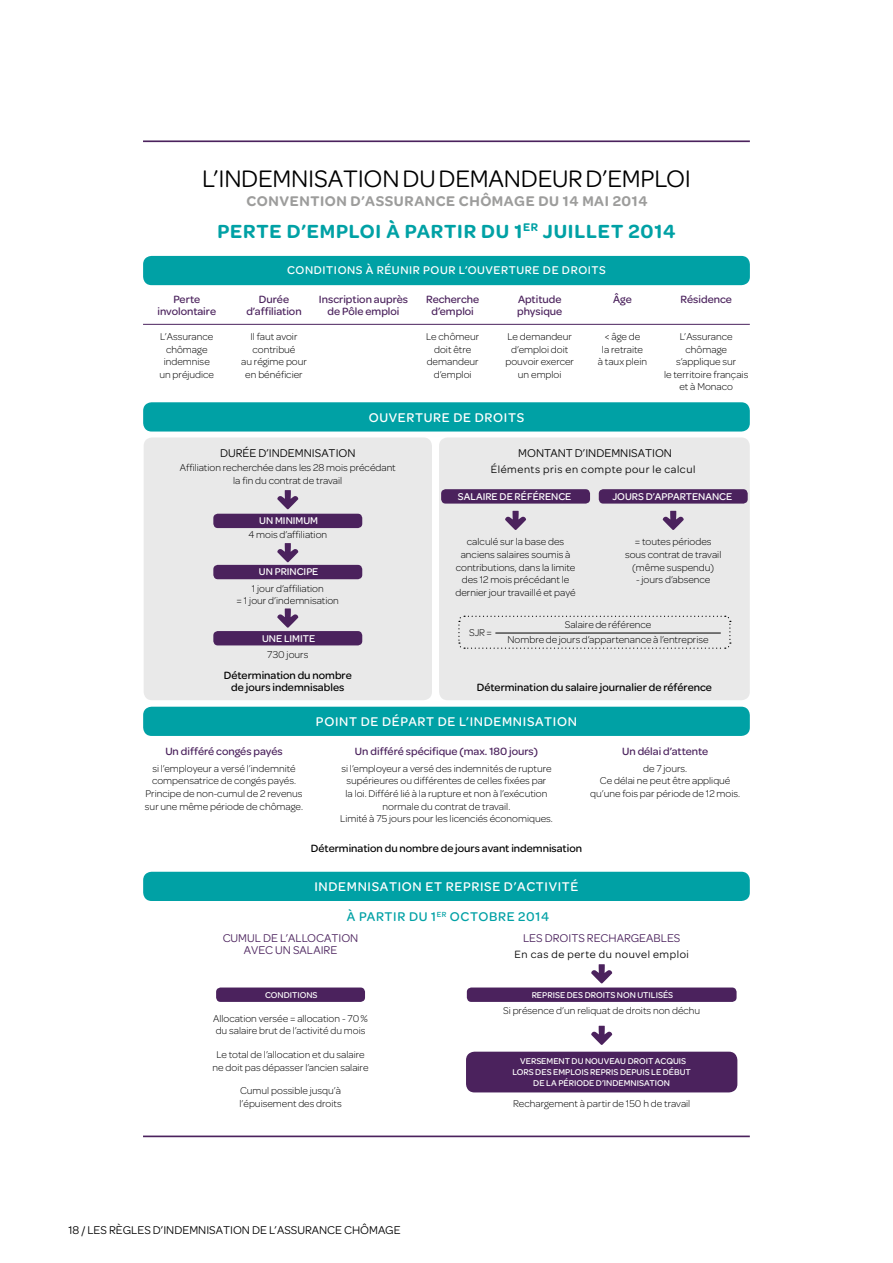
<style>
.page{position:relative;width:893px;height:1263px;background:#fff}
.page>*{position:absolute;margin:0;border:0;box-sizing:border-box;transform-origin:0 0}
.t1{font:25.5px "Omnes";letter-spacing:-.01em;color:#000}
.t2{font:600 20.25px "Omnes";letter-spacing:.04em;color:#00a1a5}
.t3{font:600 15px "Omnes";letter-spacing:.04em;color:#9d9d9c}
.t4{font:500 13.5px "Omnes";letter-spacing:.05em;color:#fff}
.t5{font:500 13.5px "Omnes";letter-spacing:.05em;color:#00a1a5}
.t6{font:12px "Omnes";color:#000}
.t7{font:12px/12px "Omnes";color:#4b225d;text-align:center}
.t8{font:500 12px "Omnes";letter-spacing:.05em;color:#fff}
.t9{font:500 11.25px/12px "Omnes";color:#4b225d;text-align:center}
.t10{font:500 11.25px/12px "Omnes";color:#000;text-align:center}
.t11{font:11.25px "Omnes";letter-spacing:.05em;color:#000}
.t12{font:300 10.5px/12.6px "Omnes";color:#000;text-align:center}
.t13{font:500 10.5px "Omnes";color:#fff}
.t14{font:500 9px/10.8px "Omnes";color:#fff;text-align:center}
</style>
<div class="page">
<div style="left:439px;top:437px;width:311px;height:263px;background:#e9e9e9;border-radius:9px"></div>
<div style="left:144px;top:437px;width:288px;height:263px;background:#e9e9e9;border-radius:9px"></div>
<div style="left:599px;top:489px;width:149px;height:15px;background:#4b225d;border-radius:4px"></div>
<div style="left:441px;top:489px;width:149px;height:15px;background:#4b225d;border-radius:4px"></div>
<div style="left:213px;top:514px;width:149px;height:14px;background:#4b225d;border-radius:4px"></div>
<div style="left:213px;top:565px;width:149px;height:14px;background:#4b225d;border-radius:4px"></div>
<div style="left:213px;top:631px;width:149px;height:14px;background:#4b225d;border-radius:4px"></div>
<div style="left:143px;top:256px;width:607px;height:29px;background:#00a1a5;border-radius:9px"></div>
<div style="left:143px;top:872px;width:607px;height:29px;background:#00a1a5;border-radius:9px"></div>
<div style="left:143px;top:707px;width:607px;height:29px;background:#00a1a5;border-radius:9px"></div>
<div style="left:143px;top:402px;width:607px;height:29px;background:#00a1a5;border-radius:9px"></div>
<div style="left:216px;top:987px;width:149px;height:15px;background:#4b225d;border-radius:4px"></div>
<svg style="left:458px;top:615px;width:273px;height:34px"></svg>
<hr style="left:495px;top:633px;width:226px;height:1px;background:#000">
<hr style="left:143px;top:324px;width:607px;height:1px;background:#4b225d">
<hr style="left:143px;top:1135px;width:607px;height:2px;background:#4b225d">
<hr style="left:143px;top:140px;width:607px;height:2px;background:#4b225d">
<svg style="left:277px;top:608px;width:21px;height:20px"></svg>
<svg style="left:277px;top:543px;width:21px;height:19px"></svg>
<svg style="left:277px;top:490px;width:21px;height:19px"></svg>
<svg style="left:505px;top:511px;width:21px;height:19px"></svg>
<svg style="left:663px;top:511px;width:21px;height:19px"></svg>
<div style="left:467px;top:987px;width:270px;height:15px;background:#4b225d;border-radius:4px"></div>
<div style="left:466px;top:1052px;width:271px;height:40px;background:#4b225d;border-radius:9px"></div>
<svg style="left:591px;top:964px;width:21px;height:19px"></svg>
<svg style="left:591px;top:1026px;width:21px;height:19px"></svg>
<h1 class="t1" style="left:202px;top:162px;width:490px">L’INDEMNISATION DU DEMANDEUR D’EMPLOI</h1>
<h3 class="t3" style="left:246px;top:191px;width:402px">CONVENTION D’ASSURANCE CHÔMAGE DU 14 MAI 2014</h3>
<h2 class="t2" style="left:217px;top:217px;width:460px">PERTE D’EMPLOI À PARTIR DU 1<sup>ER</sup> JUILLET 2014</h2>
<p class="t9" style="left:157px;top:293px;width:60px">Perte involontaire</p>
<p class="t12" style="left:159px;top:330px;width:56px">L’Assurance chômage indemnise un préjudice</p>
<p class="t8" style="left:287px;top:262px;width:320px">CONDITIONS À RÉUNIR POUR L’OUVERTURE DE DROITS</p>
<p class="t9" style="left:246px;top:293px;width:57px">Durée d’affiliation</p>
<p class="t12" style="left:241px;top:330px;width:67px">Il faut avoir contribué<br>au régime pour en bénéficier</p>
<p class="t9" style="left:319px;top:293px;width:91px">Inscription auprès de Pôle emploi</p>
<p class="t9" style="left:426px;top:293px;width:55px">Recherche d’emploi</p>
<p class="t12" style="left:426px;top:330px;width:54px">Le chômeur doit être demandeur d’emploi</p>
<p class="t9" style="left:517px;top:293px;width:47px;text-align:left">Aptitude physique</p>
<p class="t12" style="left:505px;top:330px;width:70px">Le demandeur d’emploi doit pouvoir exercer un emploi</p>
<p class="t4" style="left:369px;top:408px;width:157px">OUVERTURE DE DROITS</p>
<p class="t9" style="left:613px;top:293px;width:20px">Âge</p>
<p class="t12" style="left:598px;top:330px;width:51px">&lt; âge de<br>la retraite<br>à taux plein</p>
<p class="t9" style="left:681px;top:293px;width:53px">Résidence</p>
<p class="t12" style="left:664px;top:330px;width:86px">L’Assurance chômage s’applique sur<br>le territoire français et à Monaco</p>
<p class="t6" style="left:220px;top:445px;width:137px">DURÉE D’INDEMNISATION</p>
<p class="t6" style="left:518px;top:445px;width:155px">MONTANT D’INDEMNISATION</p>
<p class="t11" style="left:491px;top:462px;width:206px">Éléments pris en compte pour le calcul</p>
<p class="t12" style="left:180px;top:461px;width:217px">Affiliation recherchée dans les 28 mois précédant la fin du contrat de travail</p>
<p class="t13" style="left:259px;top:513px;width:60px">UN MINIMUM</p>
<p class="t12" style="left:248px;top:528px;width:80px">4 mois d’affiliation</p>
<p class="t13" style="left:259px;top:565px;width:61px">UN PRINCIPE</p>
<p class="t12" style="left:237px;top:582px;width:104px">1 jour d’affiliation<br>= 1 jour d’indemnisation</p>
<p class="t13" style="left:262px;top:631px;width:55px">UNE LIMITE</p>
<p class="t12" style="left:267px;top:648px;width:43px">730 jours</p>
<p class="t10" style="left:224px;top:669px;width:129px">Détermination du nombre de jours indemnisables</p>
<p class="t13" style="left:458px;top:489px;width:115px">SALAIRE DE RÉFÉRENCE</p>
<p class="t13" style="left:612px;top:489px;width:121px">JOURS D’APPARTENANCE</p>
<p class="t12" style="left:455px;top:535px;width:122px">calculé sur la base des anciens salaires soumis à contributions, dans la limite des 12 mois précédant le dernier jour travaillé et payé</p>
<p class="t12" style="left:625px;top:535px;width:98px">= toutes périodes sous contrat de travail (même suspendu)</p>
<p class="t12" style="left:636px;top:573px;width:76px">- jours d’absence</p>
<p class="t12" style="left:469px;top:626px;width:25px">SJR =</p>
<p class="t12" style="left:507px;top:617px;width:203px;line-height:15px">Salaire de référence<br>Nombre de jours d’appartenance à l’entreprise</p>
<p class="t10" style="left:477px;top:681px;width:237px">Détermination du salaire journalier de référence</p>
<p class="t9" style="left:165px;top:745px;width:119px">Un différé congés payés</p>
<p class="t12" style="left:145px;top:762px;width:160px">si l’employeur a versé l’indemnité compensatrice de congés payés.<br>Principe de non-cumul de 2 revenus sur une même période de chômage.</p>
<p class="t4" style="left:316px;top:712px;width:262px">POINT DE DÉPART DE L’INDEMNISATION</p>
<p class="t9" style="left:355px;top:745px;width:185px">Un différé spécifique (max. 180 jours)</p>
<p class="t12" style="left:340px;top:762px;width:214px">si l’employeur a versé des indemnités de rupture supérieures ou différentes de celles fixées par<br>la loi. Différé lié à la rupture et non à l’exécution normale du contrat de travail.<br>Limité à 75 jours pour les licenciés économiques.</p>
<p class="t10" style="left:311px;top:842px;width:273px">Détermination du nombre de jours avant indemnisation</p>
<p class="t9" style="left:622px;top:745px;width:88px">Un délai d’attente</p>
<p class="t12" style="left:590px;top:762px;width:152px">de 7 jours.<br>Ce délai ne peut être appliqué qu’une fois par période de 12 mois.</p>
<p class="t4" style="left:314px;top:877px;width:266px">INDEMNISATION ET REPRISE D’ACTIVITÉ</p>
<p class="t5" style="left:347px;top:907px;width:204px">À PARTIR DU 1<sup>ER</sup> OCTOBRE 2014</p>
<p class="t7" style="left:523px;top:931px;width:159px">LES DROITS RECHARGEABLES</p>
<p class="t11" style="left:514px;top:946px;width:176px">En cas de perte du nouvel emploi</p>
<p class="t7" style="left:223px;top:931px;width:137px">CUMUL DE L’ALLOCATION<br>AVEC UN SALAIRE</p>
<p class="t14" style="left:265px;top:989px;width:54px">CONDITIONS</p>
<p class="t12" style="left:213px;top:1012px;width:156px;text-align:left">Allocation versée = allocation - 70% du salaire brut de l’activité du mois</p>
<p class="t12" style="left:213px;top:1048px;width:157px">Le total de l’allocation et du salaire ne doit pas dépasser l’ancien salaire</p>
<p class="t12" style="left:239px;top:1084px;width:104px;text-align:left">Cumul possible jusqu’à l’épuisement des droits</p>
<p class="t6" style="left:68px;top:1222px;width:334px">18 / LES RÈGLES D’INDEMNISATION DE L’ASSURANCE CHÔMAGE</p>
<p class="t14" style="left:532px;top:989px;width:143px">REPRISE DES DROITS NON UTILISÉS</p>
<p class="t12" style="left:503px;top:1004px;width:199px">Si présence d’un reliquat de droits non déchu</p>
<p class="t14" style="left:512px;top:1055px;width:180px">VERSEMENT DU NOUVEAU DROIT ACQUIS<br>LORS DES EMPLOIS REPRIS DEPUIS LE DÉBUT<br>DE LA PÉRIODE D’INDEMNISATION</p>
<p class="t12" style="left:513px;top:1097px;width:179px">Rechargement à partir de 150 h de travail</p>
</div>
